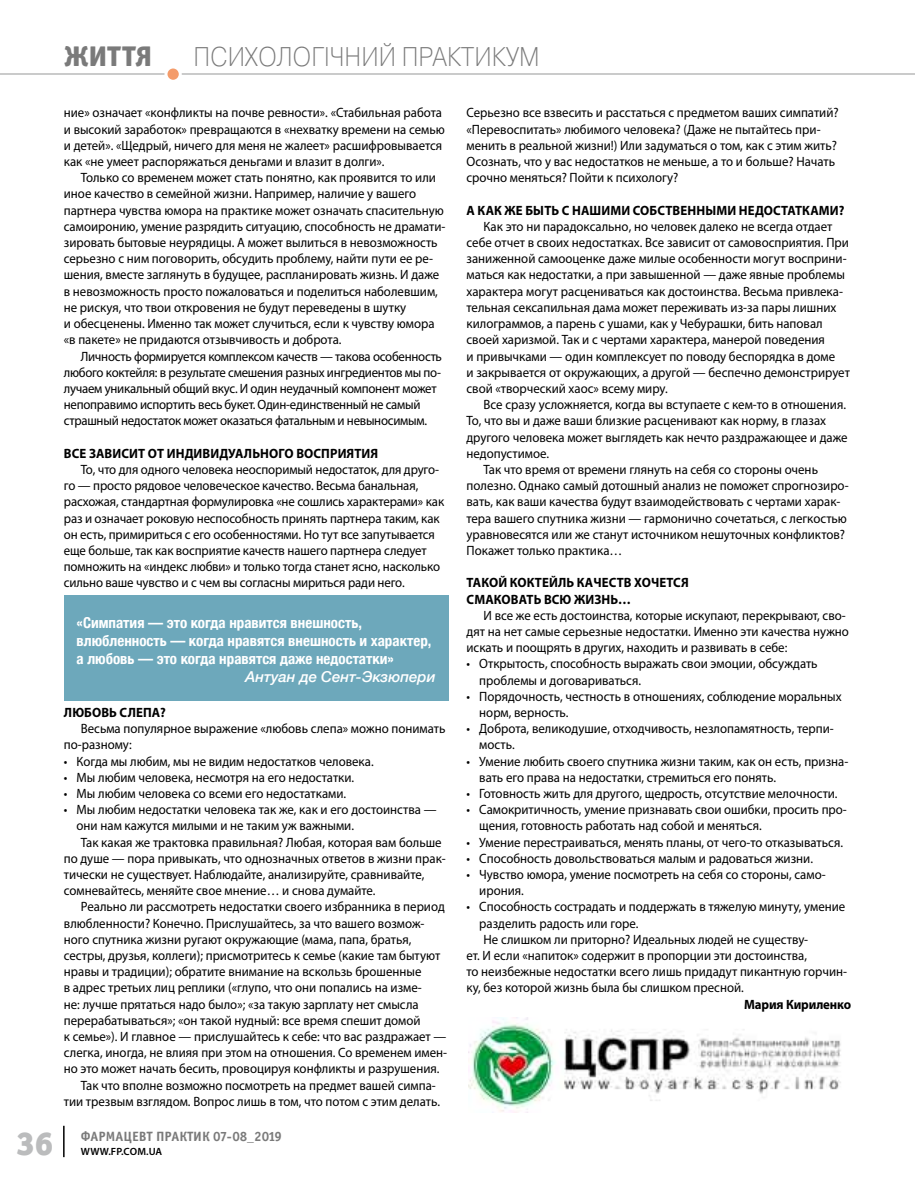
<style>
.page{position:relative;width:915px;height:1178px;background:#fff}
.page>*{position:absolute;margin:0;border:0;box-sizing:border-box;transform-origin:0 0}
.t1{font:33px "Officina Serif Black ITC";color:#bbbcbd}
.t2{font:28.5px "Officina Sans Extra Bold ITC";letter-spacing:.01em;color:#7a7a7a}
.t3{font:27px "Pragmatica Light C";color:#7a7a7a;scale:.9 1}
.t4{font:700 condensed 15px/18px "Helvetica Neue";color:#fff}
.t5{font:italic 500 15px "Helvetica Neue";color:#fff}
.t6{font:13.5px/16.2px "Myriad Pro";color:#000;scale:.95 1}
.t7{font:13.5px/16.2px "Myriad Pro";letter-spacing:-.02em;color:#000;scale:.95 1}
.t8{font:700 13.5px/16.2px "Myriad Pro";letter-spacing:.01em;color:#000;scale:.95 1}
.t9{font:13.5px "Officina Sans Bold ITC";letter-spacing:.01em;color:#7a7a7a}
.t10{font:600 10.5px "Myriad Pro";letter-spacing:.02em;color:#000}
</style>
<div class="page">
<div style="left:64px;top:595px;width:384px;height:106px;background:#6da8bb"></div>
<img style="left:468px;top:1017px;width:373px;height:96px">
<hr style="left:63px;top:1126px;width:2px;height:31px;background:#000">
<hr style="left:0;top:73px;width:914px;height:2px;background:#b9baba">
<svg style="left:166px;top:67px;width:14px;height:14px"></svg>
<div style="left:164px;top:65px;width:18px;height:18px;border:3px solid #fff;border-radius:50%"></div>
<h2 class="t2" style="left:64px;top:38px;width:89px">життя</h2>
<h3 class="t3" style="left:193px;top:41px;width:386px">П сихологічний практикум</h3>
<p class="t6" style="left:64px;top:105px;width:402px">ние» означает «конфликты на почве ревности». «Стабильная работа и высокий заработок» превращаются в «нехватку времени на семью и детей». «Щедрый, ничего для меня не жалеет» расшифровывается как «не умеет распоряжаться деньгами и влазит в долги».</p>
<p class="t6" style="left:64px;top:169px;width:403px;text-indent:17px">Только со временем может стать понятно, как проявится то или иное качество в семейной жизни. Например, наличие у вашего партнера чувства юмора на практике может означать спасительную самоиронию, умение разрядить ситуацию, способность не драмати&shy;зировать бытовые неурядицы. А может вылиться в невозможность серьезно с ним поговорить, обсудить проблему, найти пути ее ре&shy;шения, вместе заглянуть в будущее, распланировать жизнь. И даже в невозможность просто пожаловаться и поделиться наболевшим, не рискуя, что твои откровения не будут переведены в шутку<br>и обесценены. Именно так может случиться, если к чувству юмора «в пакете» не придаются отзывчивость и доброта.</p>
<p class="t7" style="left:64px;top:348px;width:399px;text-indent:17px">Личность формируется комплексом качеств — такова особенность любого коктейля: в результате смешения разных ингредиентов мы по&shy;лучаем уникальный общий вкус. И один неудачный компонент может непоправимо испортить весь букет. Один-единственный не самый страшный недостаток может оказаться фатальным и невыносимым.</p>
<p class="t8" style="left:64px;top:445px;width:332px">Все зависит от индивидуального восприятия</p>
<p class="t6" style="left:64px;top:461px;width:401px;text-indent:17px">То, что для одного человека неоспоримый недостаток, для друго&shy;го — просто рядовое человеческое качество. Весьма банальная, расхожая, стандартная формулировка «не сошлись характерами» как раз и означает роковую неспособность принять партнера таким, как он есть, примириться с его особенностями. Но тут все запутывается еще больше, так как восприятие качеств нашего партнера следует помножить на «индекс любви» и только тогда станет ясно, насколько сильно ваше чувство и с чем вы согласны мириться ради него.</p>
<p class="t4" style="left:77px;top:612px;width:356px">«Симпатия — это когда нравится внешность, влюбленность — когда нравятся внешность и характер, а любовь — это когда нравятся даже недостатки»</p>
<p class="t5" style="left:245px;top:664px;width:192px">Антуан де Сент-Экзюпери</p>
<p class="t8" style="left:64px;top:704px;width:109px">Любовь слепа?</p>
<p class="t6" style="left:64px;top:720px;width:403px;text-indent:17px">Весьма популярное выражение «любовь слепа» можно понимать по-разному:</p>
<p class="t6" style="left:64px;top:753px;width:327px">• Когда мы любим, мы не видим недостатков человека.</p>
<p class="t6" style="left:64px;top:769px;width:307px">• Мы любим человека, несмотря на его недостатки.</p>
<p class="t6" style="left:64px;top:785px;width:298px">• Мы любим человека со всеми его недостатками.</p>
<p class="t6" style="left:64px;top:801px;width:394px">• Мы любим недостатки человека так же, как и его достоинства —</p>
<p class="t6" style="left:77px;top:817px;width:293px">они нам кажутся милыми и не таким уж важными.</p>
<p class="t6" style="left:81px;top:834px;width:381px">Так какая же трактовка правильная? Любая, которая вам больше</p>
<p class="t6" style="left:64px;top:850px;width:403px">по душе — пора привыкать, что однозначных ответов в жизни прак-</p>
<p class="t6" style="left:64px;top:866px;width:381px">тически не существует. Наблюдайте, анализируйте, сравнивайте,</p>
<p class="t6" style="left:64px;top:882px;width:329px">сомневайтесь, меняйте свое мнение… и снова думайте.</p>
<p class="t6" style="left:81px;top:898px;width:384px">Реально ли рассмотреть недостатки своего избранника в период</p>
<p class="t6" style="left:64px;top:915px;width:381px">влюбленности? Конечно. Прислушайтесь, за что вашего возмож-</p>
<p class="t6" style="left:64px;top:931px;width:367px">ного спутника жизни ругают окружающие (мама, папа, братья,</p>
<p class="t6" style="left:64px;top:947px;width:397px">сестры, друзья, коллеги); присмотритесь к семье (какие там бытуют</p>
<p class="t6" style="left:64px;top:963px;width:378px">нравы и традиции); обратите внимание на вскользь брошенные</p>
<p class="t6" style="left:64px;top:979px;width:378px">в адрес третьих лиц реплики («глупо, что они попались на изме-</p>
<p class="t6" style="left:64px;top:996px;width:375px">не: лучше прятаться надо было»; «за такую зарплату нет смысла</p>
<p class="t6" style="left:64px;top:1012px;width:377px">перерабатываться»; «он такой нудный: все время спешит домой</p>
<p class="t6" style="left:64px;top:1028px;width:404px">к семье»). И главное — прислушайтесь к себе: что вас раздражает —</p>
<p class="t6" style="left:64px;top:1044px;width:405px">слегка, иногда, не влияя при этом на отношения. Со временем имен-</p>
<p class="t6" style="left:64px;top:1060px;width:397px">но это может начать бесить, провоцируя конфликты и разрушения.</p>
<p class="t6" style="left:81px;top:1077px;width:375px">Так что вполне возможно посмотреть на предмет вашей симпа-</p>
<p class="t6" style="left:64px;top:1093px;width:397px">тии трезвым взглядом. Вопрос лишь в том, что потом с этим делать.</p>
<h1 class="t1" style="left:16px;top:1122px;width:39px">36</h1>
<p class="t9" style="left:81px;top:1128px;width:203px">Фармацевт Практик 07-08_2019</p>
<p class="t10" style="left:81px;top:1144px;width:83px">WWW.FP.COM.UA</p>
<p class="t6" style="left:466px;top:105px;width:393px">Серьезно все взвесить и расстаться с предметом ваших симпатий? «Перевоспитать» любимого человека? (Даже не пытайтесь при&shy;менить в реальной жизни!) Или задуматься о том, как с этим жить?<br>Осознать, что у вас недостатков не меньше, а то и больше? Начать срочно меняться? Пойти к психологу?</p>
<p class="t8" style="left:466px;top:202px;width:399px">А как же быть с нашими собственными недостатками?</p>
<p class="t6" style="left:466px;top:218px;width:405px;text-indent:17px">Как это ни парадоксально, но человек далеко не всегда отдает себе отчет в своих недостатках. Все зависит от самовосприятия. При заниженной самооценке даже милые особенности могут восприни&shy;маться как недостатки, а при завышенной — даже явные проблемы характера могут расцениваться как достоинства. Весьма привлека&shy;тельная сексапильная дама может переживать из-за пары лишних килограммов, а парень с ушами, как у Чебурашки, бить наповал своей харизмой. Так и с чертами характера, манерой поведения<br>и привычками — один комплексует по поводу беспорядка в доме<br>и закрывается от окружающих, а другой — беспечно демонстрирует свой «творческий хаос» всему миру.</p>
<p class="t6" style="left:483px;top:396px;width:383px">Все сразу усложняется, когда вы вступаете с кем-то в отношения.</p>
<p class="t6" style="left:466px;top:412px;width:380px">То, что вы и даже ваши близкие расценивают как норму, в глазах</p>
<p class="t6" style="left:466px;top:429px;width:402px">другого человека может выглядеть как нечто раздражающее и даже</p>
<p class="t6" style="left:466px;top:445px;width:88px">недопустимое.</p>
<p class="t6" style="left:483px;top:461px;width:353px">Так что время от времени глянуть на себя со стороны очень</p>
<p class="t6" style="left:466px;top:477px;width:403px">полезно. Однако самый дотошный анализ не поможет спрогнозиро-</p>
<p class="t6" style="left:466px;top:493px;width:395px">вать, как ваши качества будут взаимодействовать с чертами харак-</p>
<p class="t6" style="left:466px;top:510px;width:402px">тера вашего спутника жизни — гармонично сочетаться, с легкостью</p>
<p class="t6" style="left:466px;top:526px;width:400px">уравновесятся или же станут источником нешуточных конфликтов?</p>
<p class="t6" style="left:466px;top:542px;width:165px">Покажет только практика…</p>
<p class="t8" style="left:466px;top:574px;width:235px">Такой коктейль качеств хочется смаковать всю жизнь…</p>
<p class="t6" style="left:466px;top:607px;width:404px;text-indent:17px">И все же есть достоинства, которые искупают, перекрывают, сво&shy;дят на нет самые серьезные недостатки. Именно эти качества нужно искать и поощрять в других, находить и развивать в себе:</p>
<p class="t6" style="left:479px;top:655px;width:357px;text-indent:-13px">• Открытость, способность выражать свои эмоции, обсуждать проблемы и договариваться.</p>
<p class="t6" style="left:479px;top:688px;width:383px;text-indent:-13px">• Порядочность, честность в отношениях, соблюдение моральных норм, верность.</p>
<p class="t6" style="left:479px;top:720px;width:374px;text-indent:-13px">• Доброта, великодушие, отходчивость, незлопамятность, терпи&shy;мость.</p>
<p class="t6" style="left:479px;top:753px;width:390px;text-indent:-13px">• Умение любить своего спутника жизни таким, как он есть, призна&shy;вать его права на недостатки, стремиться его понять.</p>
<p class="t6" style="left:466px;top:785px;width:392px">• Готовность жить для другого, щедрость, отсутствие мелочности.</p>
<p class="t6" style="left:479px;top:801px;width:388px;text-indent:-13px">• Самокритичность, умение признавать свои ошибки, просить про&shy;щения, готовность работать над собой и меняться.</p>
<p class="t6" style="left:466px;top:834px;width:397px">• Умение перестраиваться, менять планы, от чего-то отказываться.</p>
<p class="t6" style="left:466px;top:850px;width:366px">• Способность довольствоваться малым и радоваться жизни.</p>
<p class="t6" style="left:479px;top:866px;width:366px;text-indent:-13px">• Чувство юмора, умение посмотреть на себя со стороны, само&shy;ирония.</p>
<p class="t6" style="left:466px;top:898px;width:400px">• Способность сострадать и поддержать в тяжелую минуту, умение</p>
<p class="t6" style="left:479px;top:915px;width:169px">разделить радость или горе.</p>
<p class="t6" style="left:483px;top:931px;width:343px">Не слишком ли приторно? Идеальных людей не существу-</p>
<p class="t6" style="left:466px;top:947px;width:360px">ет. И если «напиток» содержит в пропорции эти достоинства,</p>
<p class="t6" style="left:466px;top:963px;width:402px">то неизбежные недостатки всего лишь придадут пикантную горчин-</p>
<p class="t6" style="left:466px;top:979px;width:293px">ку, без которой жизнь была бы слишком пресной.</p>
<p class="t8" style="left:744px;top:995px;width:114px">Мария Кириленко</p>
</div>
